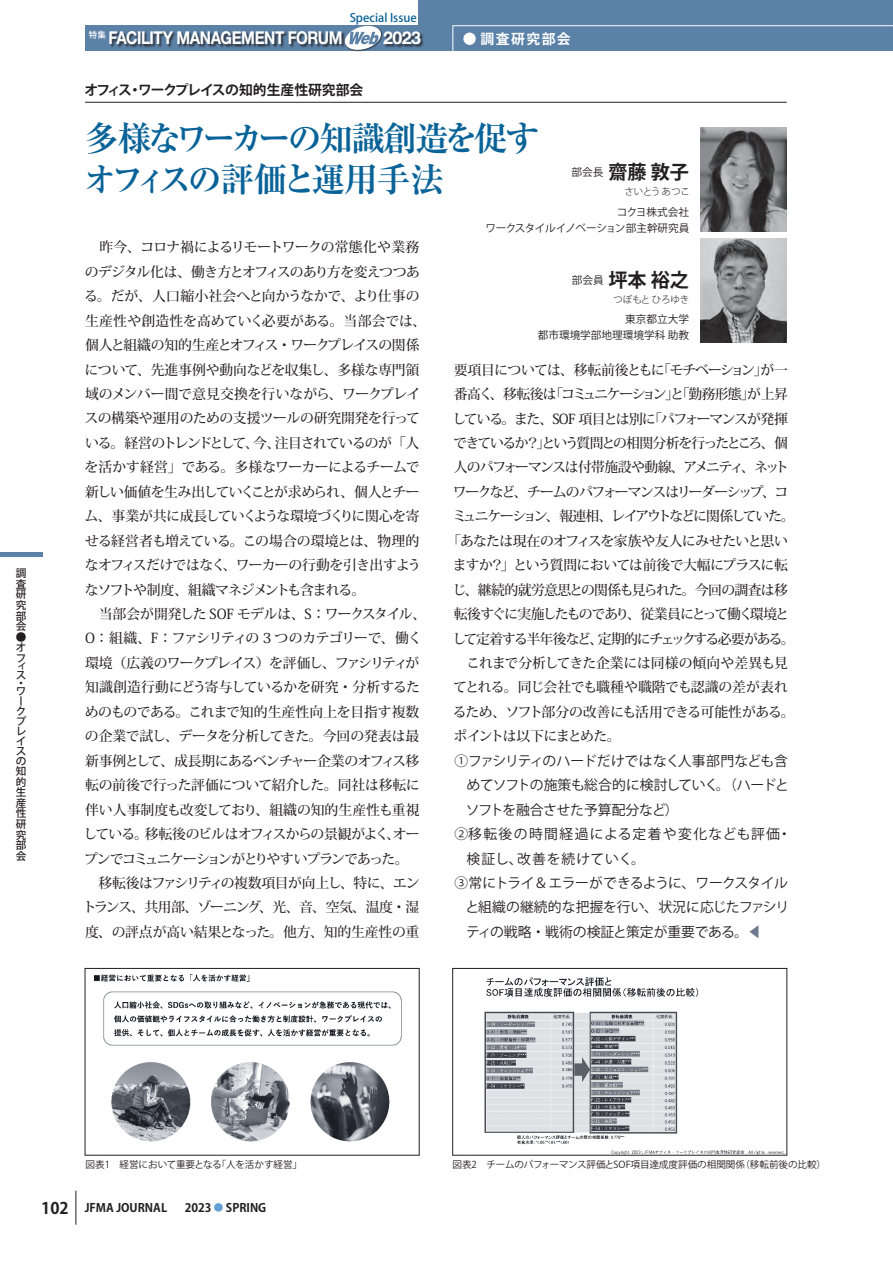
<style>
.page{position:relative;width:893px;height:1263px;background:#fff}
.page>*{position:absolute;margin:0;border:0;box-sizing:border-box;transform-origin:0 0}
.t1{font:700 34.05px/41.4px "Ryumin Pro";letter-spacing:-.115em;color:#096398}
.t2{font:700 19.2px "Koz Go Pro";color:#231f20}
.t3{font:700 17.7px "Helvetica Neue LT Std";letter-spacing:-.025em;color:#fff;scale:.86 1}
.t4{font:700 17.7px "Helvetica Neue LT Std";letter-spacing:-.025em;color:#fff}
.t5{font:700 16.95px "Helvetica Neue LT Std";letter-spacing:-.04em;color:#fff}
.t6{font:500 13.8px/24.5px "Koz Min Pro";letter-spacing:-.05em;color:#231f20}
.t7{font:13.8px "Koz Go Pr 6 N";color:#231f20}
.t8{font:500 13.8px "Koz Min Pro";letter-spacing:-.075em;color:#231f20}
.t9{font:500 13.8px "Koz Min Pro";letter-spacing:-.1em;color:#231f20}
.t10{font:500 13.8px "Koz Min Pro";letter-spacing:-.115em;color:#231f20}
.t11{font:500 13.8px "Koz Min Pro";letter-spacing:-.125em;color:#231f20}
.t12{font:500 13.8px "Koz Min Pro";letter-spacing:-.095em;color:#231f20}
.t13{font:500 13.8px "Koz Min Pro";letter-spacing:-.08em;color:#231f20}
.t14{font:500 13.8px "Koz Min Pro";letter-spacing:-.105em;color:#231f20}
.t15{font:500 13.8px "Koz Min Pro";letter-spacing:-.01em;color:#231f20}
.t16{font:500 13.8px "Koz Min Pro";letter-spacing:-.02em;color:#231f20}
.t17{font:13.8px "Koz Go Pr 6 N";letter-spacing:-.025em;color:#231f20}
.t18{font:13.8px "Koz Go Pr 6 N";letter-spacing:-.035em;color:#231f20}
.t19{font:13.8px "Koz Go Pr 6 N";letter-spacing:-.045em;color:#231f20}
.t20{font:13.8px "Koz Go Pr 6 N";letter-spacing:.1em;color:#231f20}
.t21{font:700 13.8px "Koz Go Pro";letter-spacing:-.045em;color:#231f20}
.t22{font:13.8px "Koz Go Pr 6 N";letter-spacing:.06em;color:#231f20}
.t23{font:700 13.8px "Koz Go Pro";letter-spacing:.11em;color:#fff}
.t24{font:700 11.7px "Koz Go Pro";color:#231f20}
.t25{font:500 11.7px "Koz Go Pro";color:#096398}
.t26{font:500 10.65px/10.4px "Koz Go Pro";color:#231f20}
.t27{font:10.65px/15.9px "Koz Go Pro";letter-spacing:-.03em;color:#231f20;text-align:right}
.t28{font:10.65px/15.9px "Koz Go Pro";color:#231f20;text-align:right}
.t29{font:9.6px "Koz Go Pro";color:#231f20}
.t30{font:300 9.6px "Koz Go Pro";letter-spacing:-.03em;color:#231f20}
.s1{font-family:"Ryumin Pro"}
.s2{color:#6c7a8c}
.s3{font-size:15.9px}
.s4{font-size:9.6px;color:#639fd5}
</style>
<div class="page">
<hr style="left:76px;top:1191px;width:1px;height:34px;background:#231f20">
<div style="left:85px;top:26px;width:808px;height:25px;background:#5b81a7"></div>
<div style="left:419px;top:0;width:474px;height:26px;background:#5b81a7"></div>
<svg style="left:452px;top:25px;width:441px;height:26px"></svg>
<div style="left:110px;top:31px;width:314px;height:17px;background:#231f20;opacity:.75"></div>
<svg style="left:343px;top:25px;width:40px;height:27px"></svg>
<hr style="left:0;top:553px;width:43px;height:4px;background:#5b81a7">
<hr style="left:85px;top:102px;width:702px;height:1px;background:#231f20">
<img style="left:94px;top:974px;width:308px;height:168px">
<div style="left:85px;top:968px;width:334px;height:187px;border:1px solid #231f20"></div>
<img style="left:484px;top:977px;width:300px;height:176px">
<div style="left:452px;top:968px;width:335px;height:187px;border:1px solid #231f20"></div>
<img style="left:700px;top:128px;width:87px;height:104px">
<img style="left:700px;top:239px;width:87px;height:104px">
<p class="t26" style="left:16px;top:568px;width:12px;text-align:justify">調査研究部会●オフ</p>
<p class="t26" style="left:16px;top:662px;width:11px;line-height:9.1px">ィス</p>
<p class="t26" style="left:16px;top:680px;width:11px;line-height:7.8px">・ワ</p>
<p class="t26" style="left:16px;top:696px;width:12px">ークプレイスの知的生産性研究部会</p>
<p class="t25" style="left:350px;top:11px;width:69px">Special Issue</p>
<p class="t3" style="left:89px;top:27px;width:297px"><sup>特集</sup> FACILITY MANAGEMENT FORUM</p>
<p class="t4" style="left:383px;top:27px;width:39px">2023</p>
<p class="t23" style="left:463px;top:30px;width:110px"><span class="s1">●</span> 調査研究部会</p>
<p class="t5" style="left:115px;top:27px;width:294px">FACILITY MANAGEMENT FORUM 2017</p>
<p class="t21" style="left:84px;top:81px;width:280px">オフィス・ワークプレイスの知的生産性研究部会</p>
<h1 class="t1" style="left:83px;top:115px;width:458px">多様なワーカーの知識創造を促すオフィスの評価と運用手法</h1>
<h2 class="t2" style="left:572px;top:160px;width:119px"><sup>部会長</sup> 齋藤 敦子</h2>
<p class="t30" style="left:624px;top:185px;width:67px">さいとう あつこ</p>
<p class="t27" style="left:485px;top:204px;width:205px">コクヨ株式会社<br>ワークスタイルイノベーション部主幹研究員</p>
<h2 class="t2" style="left:572px;top:268px;width:119px"><sup>部会員</sup> 坪本 裕之</h2>
<p class="t30" style="left:613px;top:293px;width:78px">つぼもと ひろゆき</p>
<p class="t28" style="left:538px;top:312px;width:153px">東京都立大学<br>都市環境学部地理環境学科 助教</p>
<p class="t6" style="left:83px;top:234px;width:345px">　昨今、コロナ禍によるリモートワークの常態化や業務のデジタル化は、働き方とオフィスのあり方を変えつつある。だが、人口縮小社会へと向かうなかで、より仕事の生産性や創造性を高めていく必要がある。当部会では、個人と組織の知的生産とオフィス・ワークプレイスの関係について、先進事例や動向などを収集し、多様な専門領域のメンバー間で意見交換を行いながら、ワークプレイスの構築や運用のための支援ツールの研究開発を行っている。経営のトレンドとして、今、注目されているのが「人を活かす経営」である。多様なワーカーによるチームで新しい価値を生み出していくことが求められ、個人とチーム、事業が共に成長していくような環境づくりに関心を寄せる経営者も増えている。この場合の環境とは、物理的なオフィスだけではなく、ワーカーの行動を引き出すようなソフトや制度、組織マネジメントも含まれる。<br>　当部会が開発した SOF モデルは、S：ワークスタイル、<br>O：組織、F：ファシリティの 3 つのカテゴリーで、働く環境（広義のワークプレイス）を評価し、ファシリティが知識創造行動にどう寄与しているかを研究・分析するためのものである。これまで知的生産性向上を目指す複数の企業で試し、データを分析してきた。今回の発表は最新事例として、成長期にあるベンチャー企業のオフィス移転の前後で行った評価について紹介した。同社は移転に伴い人事制度も改変しており、組織の知的生産性も重視している。移転後のビルはオフィスからの景観がよく、オープンでコミュニケーションがとりやすいプランであった。<br>　移転後はファシリティの複数項目が向上し、特に、エントランス、共用部、ゾーニング、光、音、空気、温度・湿度、の評点が高い結果となった。他方、知的生産性の重</p>
<p class="t6" style="left:454px;top:357px;width:336px">要項目については、移転前後ともに「モチベーション」が一</p>
<p class="t8" style="left:454px;top:384px;width:336px">番高く、移転後は「コミュニケーション」と「勤務形態」が上昇</p>
<p class="t8" style="left:452px;top:409px;width:337px">している。また、SOF 項目とは別に「パフォーマンスが発揮</p>
<p class="t10" style="left:453px;top:433px;width:336px">できているか？」という質問との相関分析を行ったところ、個</p>
<p class="t13" style="left:454px;top:457px;width:337px">人のパフォーマンスは付帯施設や動線、アメニティ、ネット</p>
<p class="t14" style="left:453px;top:482px;width:337px">ワークなど、チームのパフォーマンスはリーダーシップ、コ</p>
<p class="t11" style="left:452px;top:506px;width:344px">ミュニケーション、報連相、レイアウトなどに関係していた。</p>
<p class="t6" style="left:447px;top:528px;width:342px">「あなたは現在のオフィスを家族や友人にみせたいと思い</p>
<p class="t6" style="left:453px;top:552px;width:336px">ますか？」という質問においては前後で大幅にプラスに転</p>
<p class="t6" style="left:452px;top:577px;width:337px">じ、継続的就労意思との関係も見られた。今回の調査は移</p>
<p class="t9" style="left:454px;top:604px;width:337px">転後すぐに実施したものであり、従業員にとって働く環境と</p>
<p class="t12" style="left:452px;top:629px;width:344px">して定着する半年後など、定期的にチェックする必要がある。</p>
<p class="t15" style="left:454px;top:653px;width:336px">　これまで分析してきた企業には同様の傾向や差異も見</p>
<p class="t16" style="left:453px;top:677px;width:336px">てとれる。同じ会社でも職種や職階でも認識の差が表れ</p>
<p class="t6" style="left:453px;top:699px;width:343px">るため、ソフト部分の改善にも活用できる可能性がある。</p>
<p class="t9" style="left:453px;top:726px;width:169px">ポイントは以下にまとめた。</p>
<p class="t17" style="left:455px;top:753px;width:335px">①ファシリティのハードだけではなく人事部門なども含</p>
<p class="t18" style="left:467px;top:777px;width:324px">めてソフトの施策も総合的に検討していく。（ハードと</p>
<p class="t7" style="left:466px;top:802px;width:214px">ソフトを融合させた予算配分など）</p>
<p class="t20" style="left:455px;top:826px;width:338px">②移転後の時間経過による定着や変化なども評価・</p>
<p class="t22" style="left:467px;top:851px;width:180px">検証し、改善を続けていく。</p>
<p class="t19" style="left:455px;top:875px;width:335px">③常にトライ＆エラーができるように、ワークスタイル</p>
<p class="t7" style="left:465px;top:900px;width:325px">と組織の継続的な把握を行い、状況に応じたファシリ</p>
<p class="t7" style="left:466px;top:924px;width:297px">ティの戦略・戦術の検証と策定が重要である。<span class="s2">◀</span></p>
<p class="t29" style="left:86px;top:1158px;width:218px">図表1　経営において重要となる「人を活かす経営」</p>
<p class="t29" style="left:452px;top:1158px;width:375px">図表2　チームのパフォーマンス評価とSOF項目達成度評価の相関関係（移転前後の比較）</p>
<p class="t24" style="left:41px;top:1200px;width:127px"><span class="s3">102</span> JFMA JOURNAL</p>
<p class="t24" style="left:185px;top:1200px;width:83px">2023 <span class="s4">●</span> SPRING</p>
</div>
